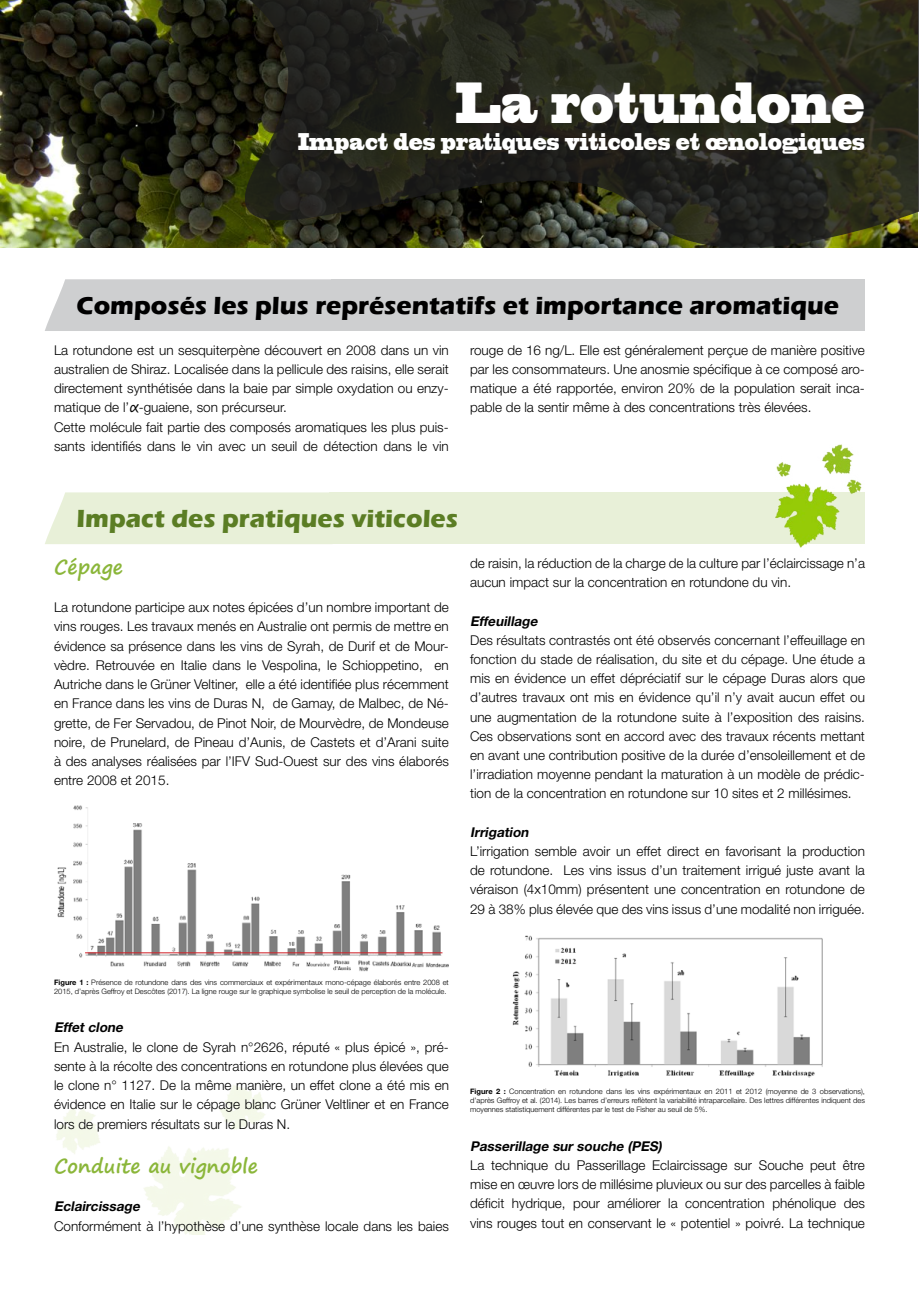
<style>
.page{position:relative;width:919px;height:1289px;background:#fff}
.page>*{position:absolute;margin:0;border:0;box-sizing:border-box;transform-origin:0 0}
.t1{font:54px "Blackoak Std";color:#fff;scale:.47 1}
.t2{font:700 25.5px "Eras ITC";color:#000}
.t3{font:700 25.5px "Eras ITC";color:#5b7d24}
.t4{font:22.5px "Blackoak Std";color:#fff;scale:.47 1}
.t5{font:700 19.5px "Segoe Print";color:#8bb63a}
.t6{font:300 13.5px/19.2px "Helvetica Neue";color:#000;text-align:justify}
.t7{font:italic 700 13.5px "Helvetica Neue";color:#000}
.t8{font:300 7.5px/9px "Helvetica Neue";color:#000}
.s1{font-family:"Segoe Print";font-weight:400}
.s2{font-weight:700}
</style>
<div class="page">
<img style="left:56px;top:1085px;width:209px;height:149px">
<img style="left:0;top:0;width:165px;height:248px">
<div style="left:332px;top:279px;width:532px;height:52px;background:#cecfd0"></div>
<div style="left:45px;top:279px;width:287px;height:52px;background:#cecfd0"></div>
<div style="left:329px;top:492px;width:535px;height:52px;background:#e8f0d8"></div>
<div style="left:45px;top:492px;width:284px;height:52px;background:#e8f0d8"></div>
<svg style="left:165px;top:0;width:753px;height:248px;background:#26271a"></svg>
<img style="left:775px;top:444px;width:87px;height:104px">
<img style="left:57px;top:805px;width:392px;height:167px">
<img style="left:512px;top:935px;width:311px;height:143px">
<hr style="left:85px;top:952px;width:357px;height:1px;background:#d2232a">
<h1 class="t1" style="left:456px;top:67px;width:871px">La rotundone</h1>
<h3 class="t4" style="left:298px;top:126px;width:1207px">Impact des pratiques viticoles et œnologiques</h3>
<h2 class="t2" style="left:77px;top:290px;width:764px">Composés les plus représentatifs et importance aromatique</h2>
<p class="t6" style="left:54px;top:340px;width:396px;text-align:left">La rotundone est un sesquiterpène découvert en 2008 dans un vin australien de Shiraz. Localisée dans la pellicule des raisins, elle serait directement synthétisée dans la baie par simple oxydation ou enzy&shy;matique de l’<span class="s1">α</span>-guaiene, son précurseur.<br>Cette molécule fait partie des composés aromatiques les plus puis&shy;sants identifiés dans le vin avec un seuil de détection dans le vin</p>
<p class="t6" style="left:470px;top:340px;width:396px">rouge de 16 ng/L. Elle est généralement perçue de manière positive par les consommateurs. Une anosmie spécifique à ce composé aro&shy;matique a été rapportée, environ 20% de la population serait inca&shy;pable de la sentir même à des concentrations très élevées.</p>
<h2 class="t3" style="left:77px;top:503px;width:383px">Impact des pratiques viticoles</h2>
<h3 class="t5" style="left:54px;top:549px;width:70px">Cépage</h3>
<p class="t6" style="left:54px;top:597px;width:396px">La rotundone participe aux notes épicées d’un nombre important de vins rouges. Les travaux menés en Australie ont permis de mettre en évidence sa présence dans les vins de Syrah, de Durif et de Mour&shy;vèdre. Retrouvée en Italie dans le Vespolina, le Schioppetino, en Autriche dans le Grüner Veltiner, elle a été identifiée plus récemment en France dans les vins de Duras N, de Gamay, de Malbec, de Né&shy;grette, de Fer Servadou, de Pinot Noir, de Mourvèdre, de Mondeuse noire, de Prunelard, de Pineau d’Aunis, de Castets et d’Arani suite à des analyses réalisées par l’IFV Sud-Ouest sur des vins élaborés entre 2008 et 2015.</p>
<p class="t6" style="left:470px;top:553px;width:396px">de raisin, la réduction de la charge de la culture par l’éclaircissage n’a aucun impact sur la concentration en rotundone du vin.</p>
<p class="t7" style="left:470px;top:612px;width:72px">Effeuillage</p>
<p class="t6" style="left:470px;top:630px;width:396px">Des résultats contrastés ont été observés concernant l’effeuillage en fonction du stade de réalisation, du site et du cépage. Une étude a mis en évidence un effet dépréciatif sur le cépage Duras alors que d’autres travaux ont mis en évidence qu’il n’y avait aucun effet ou une augmentation de la rotundone suite à l’exposition des raisins.<br>Ces observations sont en accord avec des travaux récents mettant en avant une contribution positive de la durée d’ensoleillement et de l’irradiation moyenne pendant la maturation à un modèle de prédic&shy;tion de la concentration en rotundone sur 10 sites et 2 millésimes.</p>
<p class="t7" style="left:470px;top:823px;width:63px">Irrigation</p>
<p class="t6" style="left:470px;top:841px;width:396px">L’irrigation semble avoir un effet direct en favorisant la production de rotundone. Les vins issus d’un traitement irrigué juste avant la véraison (4x10mm) présentent une concentration en rotundone de 29 à 38% plus élevée que des vins issus d’une modalité non irriguée.</p>
<p class="t8" style="left:54px;top:977px;width:396px"><span class="s2">Figure 1 :</span> Présence de rotundone dans des vins commerciaux et expérimentaux mono-cépage élaborés entre 2008 et<br>2015, d’après Geffroy et Descôtes (2017). La ligne rouge sur le graphique symbolise le seuil de perception de la molécule.</p>
<p class="t7" style="left:54px;top:1019px;width:73px">Effet clone</p>
<p class="t6" style="left:54px;top:1036px;width:396px">En Australie, le clone de Syrah n°2626, réputé « plus épicé », pré&shy;sente à la récolte des concentrations en rotundone plus élevées que le clone n° 1127. De la même manière, un effet clone a été mis en évidence en Italie sur le cépage blanc Grüner Veltliner et en France lors de premiers résultats sur le Duras N.</p>
<h3 class="t5" style="left:54px;top:1148px;width:205px">Conduite au vignoble</h3>
<p class="t7" style="left:54px;top:1198px;width:90px">Eclaircissage</p>
<p class="t6" style="left:54px;top:1215px;width:396px">Conformément à l’hypothèse d’une synthèse locale dans les baies</p>
<p class="t8" style="left:470px;top:1086px;width:396px;text-align:justify"><span class="s2">Figure 2 :</span> Concentration en rotundone dans les vins expérimentaux en 2011 et 2012 (moyenne de 3 observations), d’après Geffroy et al. (2014). Les barres d’erreurs reflètent la variabilité intraparcellaire. Des lettres différentes indiquent des moyennes statistiquement différentes par le test de Fisher au seuil de 5%.</p>
<p class="t7" style="left:470px;top:1137px;width:193px">Passerillage sur souche (PES)</p>
<p class="t6" style="left:470px;top:1155px;width:396px">La technique du Passerillage Eclaircissage sur Souche peut être mise en œuvre lors de millésime pluvieux ou sur des parcelles à faible déficit hydrique, pour améliorer la concentration phénolique des vins rouges tout en conservant le « potentiel » poivré. La technique</p>
</div>
